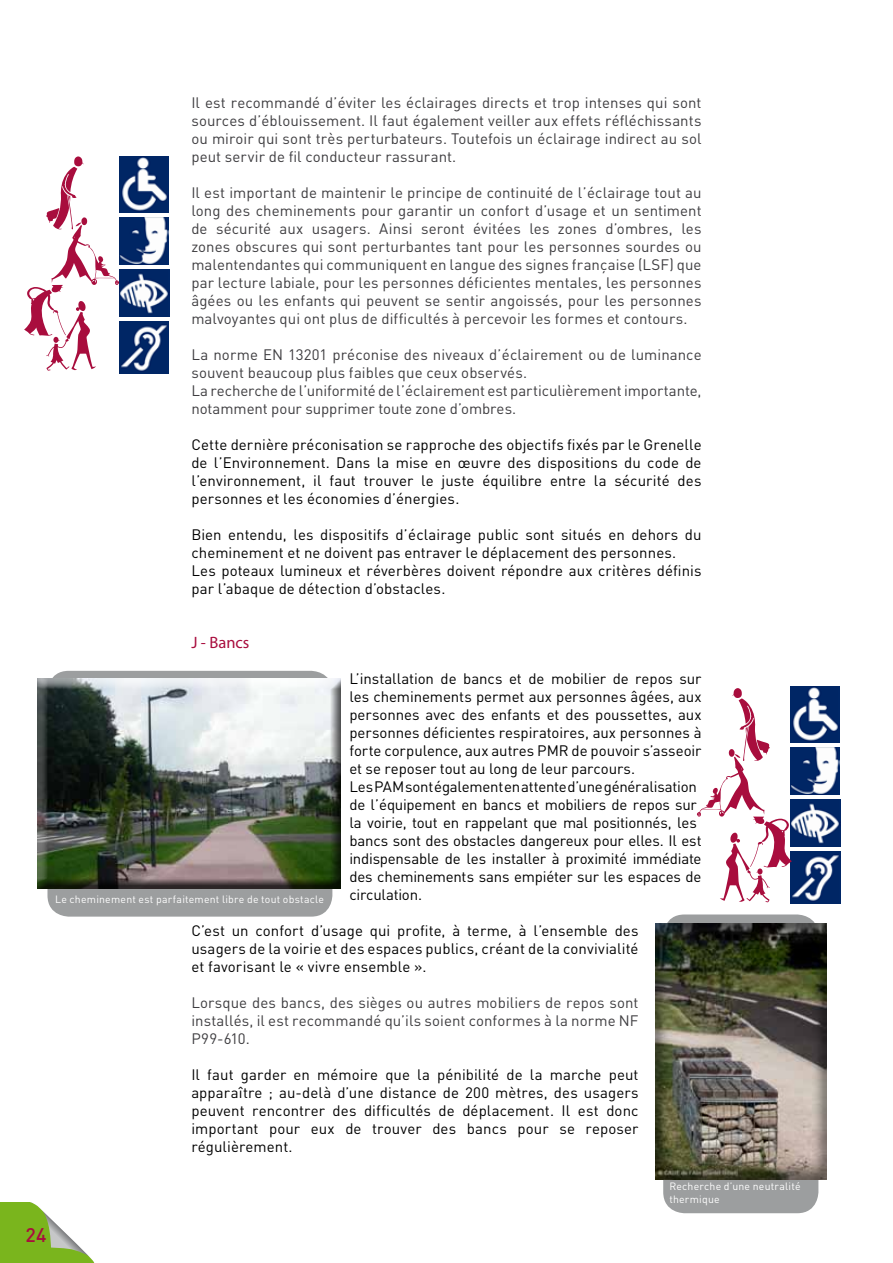
<style>
.page{position:relative;width:893px;height:1263px;background:#fff}
.page>*{position:absolute;margin:0;border:0;box-sizing:border-box;transform-origin:0 0}
.t1{font:500 19.5px "DIN";color:#a90d3e}
.t2{font:16.5px "Myriad Pro";color:#a90d3e}
.t3{font:15px/18px "DIN";color:#000;text-align:justify}
.t4{font:15px/18px "DIN";letter-spacing:.005em;color:#3e3d40;text-align:justify}
.t5{font:10.5px/12.6px "DIN";letter-spacing:.02em;color:#fff}
</style>
<div class="page">
<div style="left:0;top:1202px;width:95px;height:61px;background:#7ab51d"></div>
<svg style="left:30px;top:1202px;width:65px;height:61px"></svg>
<img style="left:119px;top:270px;width:50px;height:46px">
<img style="left:119px;top:217px;width:49px;height:47px">
<img style="left:119px;top:156px;width:49px;height:56px">
<img style="left:119px;top:322px;width:50px;height:52px">
<img style="left:792px;top:800px;width:49px;height:47px">
<img style="left:792px;top:747px;width:48px;height:48px">
<img style="left:790px;top:687px;width:49px;height:55px">
<img style="left:790px;top:852px;width:50px;height:52px">
<div style="left:47px;top:671px;width:285px;height:246px;background:#9c9e9f;border-radius:21px"></div>
<div style="left:36px;top:678px;width:305px;height:211px;background:#000;opacity:.75"></div>
<div style="left:663px;top:914px;width:155px;height:299px;background:#9c9e9f;border-radius:21px"></div>
<div style="left:655px;top:922px;width:171px;height:258px;background:#000;opacity:.5"></div>
<svg style="left:24px;top:156px;width:95px;height:215px"></svg>
<svg style="left:697px;top:688px;width:95px;height:215px"></svg>
<p class="t4" style="left:191px;top:93px;width:512px">Il est recommandé d’éviter les éclairages directs et trop intenses qui sont sources d’éblouissement. Il faut également veiller aux effets réfléchissants ou miroir qui sont très perturbateurs. Toutefois un éclairage indirect au sol peut servir de fil conducteur rassurant.</p>
<p class="t4" style="left:191px;top:183px;width:512px">Il est important de maintenir le principe de continuité de l’éclairage tout au long des cheminements pour garantir un confort d’usage et un sentiment de sécurité aux usagers. Ainsi seront évitées les zones d’ombres, les zones obscures qui sont perturbantes tant pour les personnes sourdes ou malentendantes qui communiquent en langue des signes française (LSF) que par lecture labiale, pour les personnes déficientes mentales, les personnes âgées ou les enfants qui peuvent se sentir angoissés, pour les personnes malvoyantes qui ont plus de difficultés à percevoir les formes et contours.</p>
<p class="t4" style="left:191px;top:345px;width:512px;text-align:left">La norme EN 13201 préconise des niveaux d’éclairement ou de luminance souvent beaucoup plus faibles que ceux observés.<br>La recherche de l’uniformité de l’éclairement est particulièrement importante, notamment pour supprimer toute zone d’ombres.</p>
<p class="t3" style="left:191px;top:435px;width:512px">Cette dernière préconisation se rapproche des objectifs fixés par le Grenelle de l’Environnement. Dans la mise en œuvre des dispositions du code de l’environnement, il faut trouver le juste équilibre entre la sécurité des personnes et les économies d’énergies.</p>
<p class="t3" style="left:191px;top:525px;width:512px;text-align:left">Bien entendu, les dispositifs d’éclairage public sont situés en dehors du cheminement et ne doivent pas entraver le déplacement des personnes.<br>Les poteaux lumineux et réverbères doivent répondre aux critères définis par l’abaque de détection d’obstacles.</p>
<p class="t2" style="left:191px;top:632px;width:60px">J - Bancs</p>
<p class="t3" style="left:349px;top:669px;width:354px;text-align:left">L’installation de bancs et de mobilier de repos sur les cheminements permet aux personnes âgées, aux personnes avec des enfants et des poussettes, aux personnes déficientes respiratoires, aux personnes à forte corpulence, aux autres PMR de pouvoir s’asseoir et se reposer tout au long de leur parcours.<br>Les PAM sont également en attente d’une généralisation de l’équipement en bancs et mobiliers de repos sur la voirie, tout en rappelant que mal positionnés, les bancs sont des obstacles dangereux pour elles. Il est indispensable de les installer à proximité immédiate des cheminements sans empiéter sur les espaces de circulation.</p>
<p class="t3" style="left:191px;top:921px;width:449px">C’est un confort d’usage qui profite, à terme, à l’ensemble des usagers de la voirie et des espaces publics, créant de la convivialité et favorisant le « vivre ensemble ».</p>
<p class="t4" style="left:191px;top:993px;width:449px">Lorsque des bancs, des sièges ou autres mobiliers de repos sont installés, il est recommandé qu’ils soient conformes à la norme NF P99-610.</p>
<p class="t3" style="left:191px;top:1065px;width:449px">Il faut garder en mémoire que la pénibilité de la marche peut apparaître ; au-delà d’une distance de 200 mètres, des usagers peuvent rencontrer des difficultés de déplacement. Il est donc important pour eux de trouver des bancs pour se reposer régulièrement.</p>
<p class="t5" style="left:55px;top:892px;width:270px">Le cheminement est parfaitement libre de tout obstacle</p>
<h1 class="t1" style="left:26px;top:1222px;width:23px">24</h1>
<p class="t5" style="left:669px;top:1180px;width:133px">Recherche d’une neutralité thermique</p>
</div>
